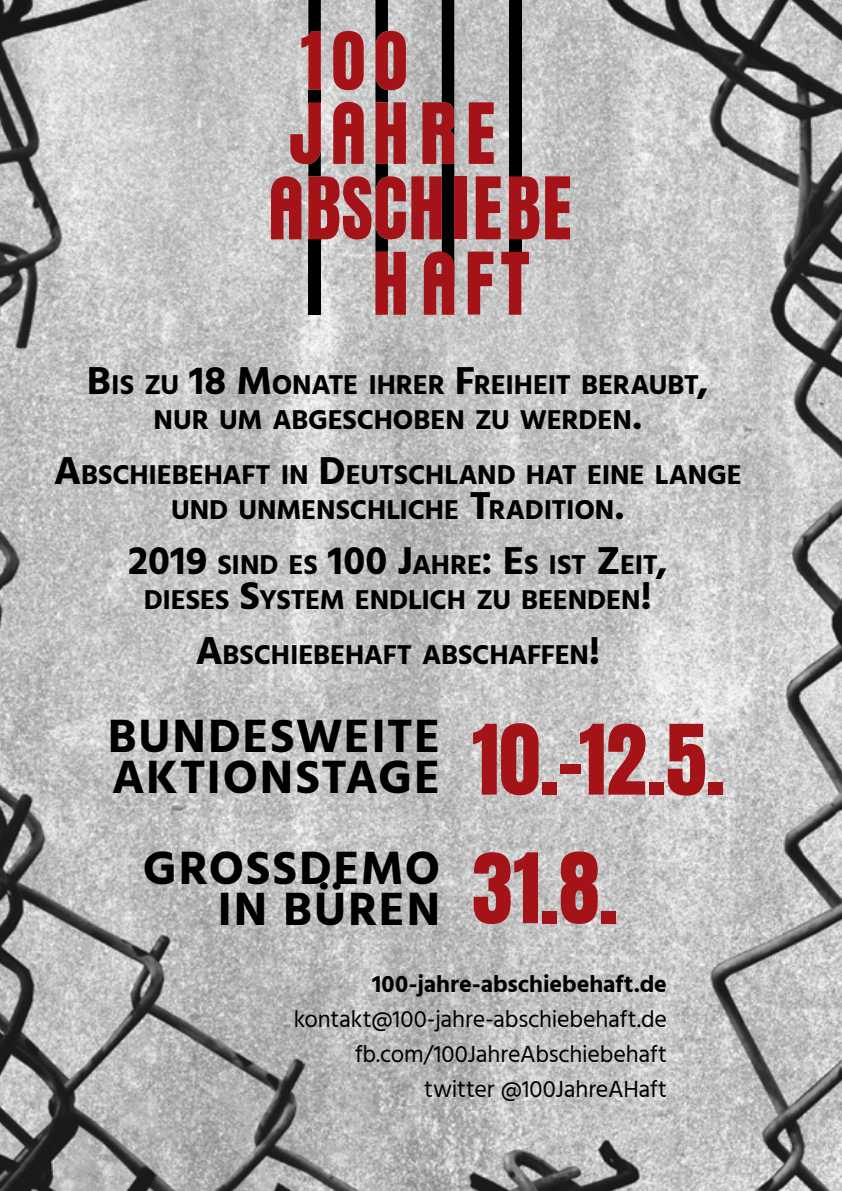
<style>
.page{position:relative;width:842px;height:1191px;background:#fff}
.page>*{position:absolute;margin:0;border:0;box-sizing:border-box;transform-origin:0 0}
.t1{font:700 48px/41px "Hind";letter-spacing:.03em;color:#000}
.t2{font:700 28px/35px "Hind";letter-spacing:-.01em;color:#000;text-align:center}
.t3{font:24px/35px "Hind";letter-spacing:-.01em;color:#000;text-align:right}
.t4{font:700 24px "Hind";letter-spacing:-.005em;color:#000}
.s1{font-size:40px}
.s2{font-family:"Anton";font-weight:400;font-size:82.4px;color:#a41317}
</style>
<div class="page">
<img style="left:0;top:0;width:842px;height:1191px">
<div style="left:509px;top:239px;width:12px;height:13px;background:#000"></div>
<div style="left:509px;top:0;width:12px;height:176px;background:#000"></div>
<svg style="left:469px;top:102px;width:25px;height:62px;background:#ab3c3f"></svg>
<svg style="left:545px;top:176px;width:25px;height:63px;background:#aa3b3e"></svg>
<svg style="left:476px;top:176px;width:25px;height:63px;background:#ab3e41"></svg>
<div style="left:454px;top:176px;width:13px;height:63px;background:#a41317"></div>
<svg style="left:468px;top:252px;width:25px;height:62px;background:#ae4c4e"></svg>
<svg style="left:509px;top:176px;width:30px;height:63px;background:#a82d30"></svg>
<svg style="left:501px;top:252px;width:28px;height:63px;background:#b46467"></svg>
<svg style="left:271px;top:0;width:183px;height:315px;background:#a87576"></svg>
<p class="t2" style="left:87px;top:367px;width:623px"><span class="s1">B</span>IS ZU <span class="s1">18 M</span>ONATE IHRER <span class="s1">F</span>REIHEIT BERAUBT<span class="s1">,<br></span>NUR UM ABGESCHOBEN ZU WERDEN<span class="s1">.</span></p>
<p class="t2" style="left:54px;top:457px;width:689px"><span class="s1">A</span>BSCHIEBEHAFT IN <span class="s1">D</span>EUTSCHLAND HAT EINE LANGE<br>UND UNMENSCHLICHE <span class="s1">T</span>RADITION<span class="s1">.</span></p>
<p class="t2" style="left:128px;top:547px;width:541px"><span class="s1">2019</span> SIND ES <span class="s1">100 J</span>AHRE<span class="s1">: E</span>S IST <span class="s1">Z</span>EIT<span class="s1">,<br></span>DIESES <span class="s1">S</span>YSTEM ENDLICH ZU BEENDEN<span class="s1">!</span></p>
<p class="t2" style="left:195px;top:637px;width:407px"><span class="s1">A</span>BSCHIEBEHAFT ABSCHAFFEN<span class="s1">!</span></p>
<h1 class="t1" style="left:108px;top:715px;width:619px">BUNDESWEITE<br>AKTIONSTAGE <span class="s2">10.-12.5.</span></h1>
<h1 class="t1" style="left:217px;top:846px;width:402px;text-indent:-75px">GROSSDEMO<br>IN BÜREN <span class="s2">31.8.</span></h1>
<p class="t4" style="left:372px;top:970px;width:296px">100-jahre-abschiebehaft.de</p>
<p class="t3" style="left:294px;top:1003px;width:375px">kontakt@100-jahre-abschiebehaft.de fb.com/100JahreAbschiebehaft twitter @100JahreAHaft</p>
</div>
